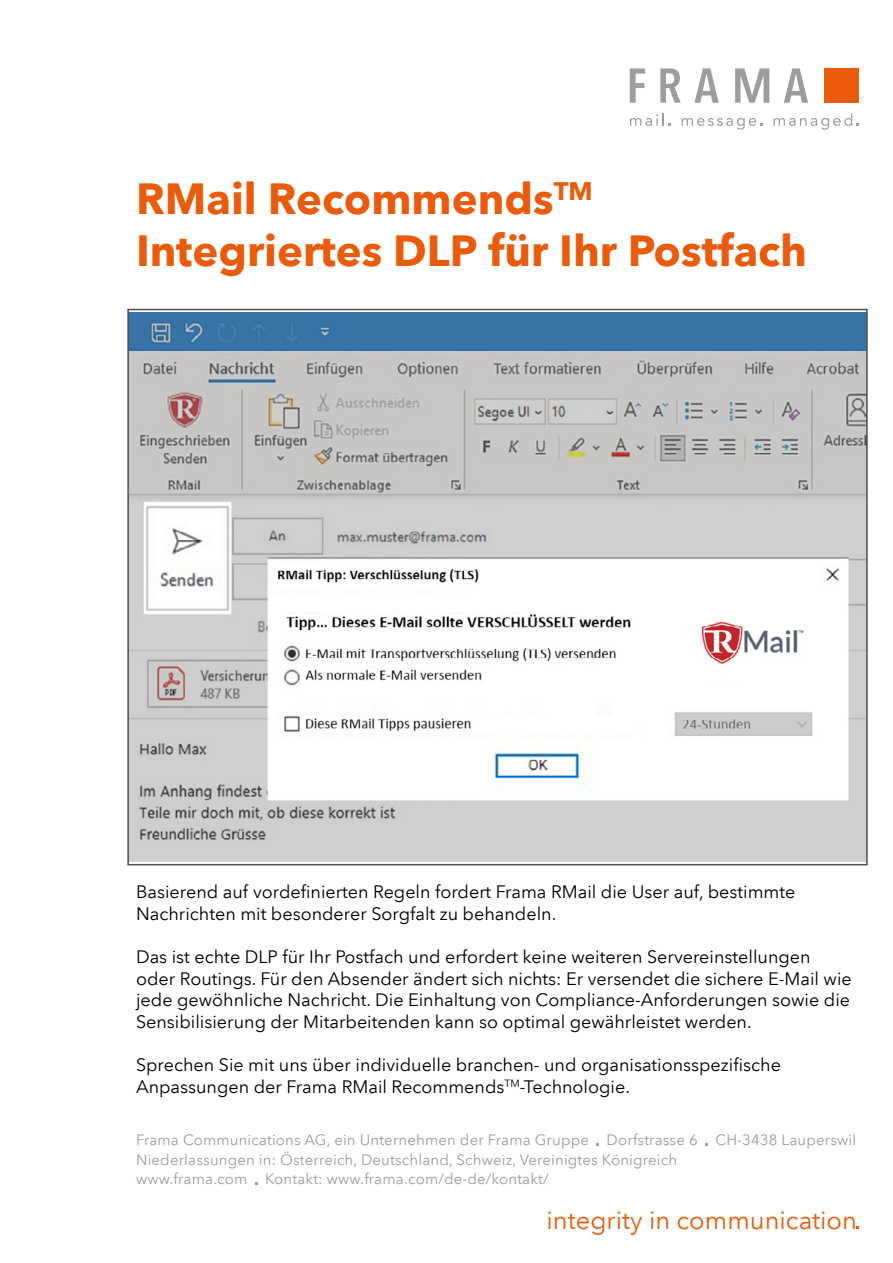
<style>
.page{position:relative;width:893px;height:1263px;background:#fff}
.page>*{position:absolute;margin:0;border:0;box-sizing:border-box;transform-origin:0 0}
.t1{font:700 43.5px/52.2px "Avenir Next LT Pro";color:#ea5b0b}
.t2{font:25.5px "Avenir Next LT Pro";color:#ea5b0b}
.t3{font:18px/21.6px "Avenir Next LT Pro";color:#000}
.t4{font:15px/19.5px "Avenir Next LT Pro";letter-spacing:.01em;color:#9d9d9c}
</style>
<div class="page">
<div style="left:824px;top:68px;width:35px;height:35px;background:#ea5b0b"></div>
<svg style="left:630px;top:68px;width:15px;height:35px"></svg>
<svg style="left:660px;top:68px;width:21px;height:35px"></svg>
<svg style="left:694px;top:68px;width:25px;height:35px"></svg>
<svg style="left:784px;top:68px;width:24px;height:35px"></svg>
<svg style="left:735px;top:68px;width:34px;height:35px"></svg>
<svg style="left:630px;top:114px;width:41px;height:12px"></svg>
<svg style="left:682px;top:118px;width:80px;height:12px"></svg>
<svg style="left:773px;top:114px;width:86px;height:16px"></svg>
<img style="left:130px;top:312px;width:735px;height:550px">
<h1 class="t1" style="left:136px;top:172px;width:672px">RMail Recommends<sup>TM<br></sup>Integriertes DLP für Ihr Postfach</h1>
<p class="t3" style="left:136px;top:881px;width:661px">Basierend auf vordefinierten Regeln fordert Frama RMail die User auf, bestimmte<br>Nachrichten mit besonderer Sorgfalt zu behandeln.</p>
<p class="t3" style="left:136px;top:946px;width:717px">Das ist echte DLP für Ihr Postfach und erfordert keine weiteren Servereinstellungen oder Routings. Für den Absender ändert sich nichts: Er versendet die sichere E-Mail wie jede gewöhnliche Nachricht. Die Einhaltung von Compliance-Anforderungen sowie die Sensibilisierung der Mitarbeitenden kann so optimal gewährleistet werden.</p>
<p class="t3" style="left:136px;top:1054px;width:646px">Sprechen Sie mit uns über individuelle branchen- und organisationsspezifische<br>Anpassungen der Frama RMail Recommends<sup>TM</sup>-Technologie.</p>
<p class="t4" style="left:136px;top:1130px;width:722px">Frama Communications AG, ein Unternehmen der Frama Gruppe Dorfstrasse 6 CH-3438 Lauperswil<br>Niederlassungen in: Österreich, Deutschland, Schweiz, Vereinigtes Königreich<br>www.frama.com Kontakt: www.frama.com/de-de/kontakt/</p>
<h2 class="t2" style="left:547px;top:1205px;width:312px">integrity in communication</h2>
</div>
